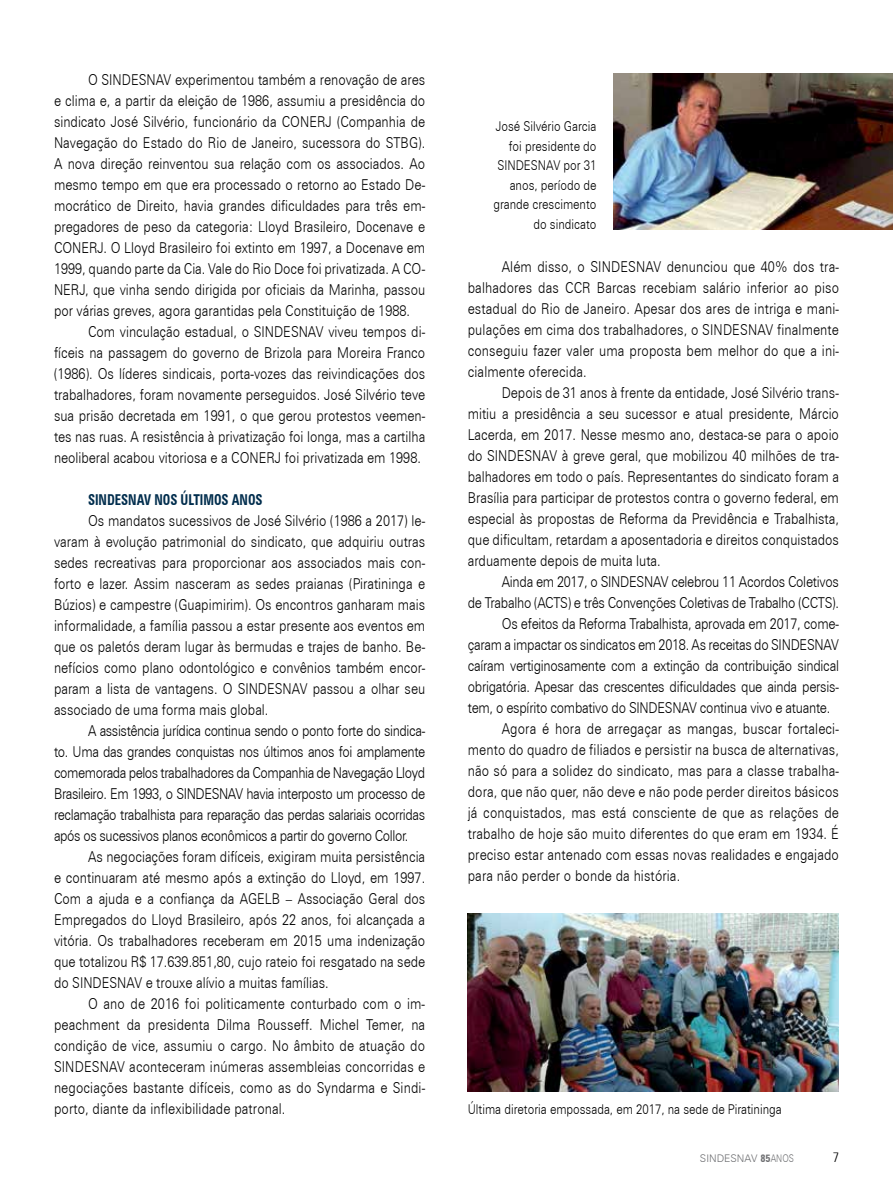
<style>
.page{position:relative;width:893px;height:1191px;background:#fff}
.page>*{position:absolute;margin:0;border:0;box-sizing:border-box;transform-origin:0 0}
.t1{font:300 15px/21px "Zurich BT";color:#000;text-align:justify;scale:.85 1}
.t2{font:300 15px "Zurich BT";letter-spacing:-.02em;color:#000;scale:.85 1}
.t3{font:700 condensed 15px "Zurich BT";color:#002d4d;scale:.85 1}
.t4{font:300 13.5px/19.5px "Zurich BT";color:#000;text-align:right;scale:.85 1}
.t5{font:300 condensed 13.5px "Zurich BT";color:#000}
.t6{font:300 10.5px "Zurich BT";color:#6d6e71}
.s1{font-weight:700;font-stretch:condensed}
</style>
<div class="page">
<img style="left:614px;top:74px;width:279px;height:156px">
<img style="left:468px;top:914px;width:371px;height:177px">
<p class="t1" style="left:54px;top:69px;width:438px;text-indent:34px">O SINDESNAV experimentou também a renovação de ares e clima e, a partir da eleição de 1986, assumiu a presidência do sindicato José Silvério, funcionário da CONERJ (Companhia de Navegação do Estado do Rio de Janeiro, sucessora do STBG).<br>A nova direção reinventou sua relação com os associados. Ao mesmo tempo em que era processado o retorno ao Estado De&shy;mocrático de Direito, havia grandes dificuldades para três em&shy;pregadores de peso da categoria: Lloyd Brasileiro, Docenave e CONERJ. O Lloyd Brasileiro foi extinto em 1997, a Docenave em 1999, quando parte da Cia. Vale do Rio Doce foi privatizada. A CO-NERJ, que vinha sendo dirigida por oficiais da Marinha, passou por várias greves, agora garantidas pela Constituição de 1988.</p>
<p class="t1" style="left:54px;top:321px;width:438px;text-indent:34px">Com vinculação estadual, o SINDESNAV viveu tempos di&shy;fíceis na passagem do governo de Brizola para Moreira Franco (1986). Os líderes sindicais, porta-vozes das reivindicações dos trabalhadores, foram novamente perseguidos. José Silvério teve sua prisão decretada em 1991, o que gerou protestos veemen&shy;tes nas ruas. A resistência à privatização foi longa, mas a cartilha neoliberal acabou vitoriosa e a CONERJ foi privatizada em 1998.</p>
<p class="t3" style="left:88px;top:491px;width:207px">SINDESNAV NOS ÚLTIMOS ANOS</p>
<p class="t1" style="left:54px;top:510px;width:438px;text-indent:34px">Os mandatos sucessivos de José Silvério (1986 a 2017) le&shy;varam à evolução patrimonial do sindicato, que adquiriu outras sedes recreativas para proporcionar aos associados mais con&shy;forto e lazer. Assim nasceram as sedes praianas (Piratininga e Búzios) e campestre (Guapimirim). Os encontros ganharam mais informalidade, a família passou a estar presente aos eventos em que os paletós deram lugar às bermudas e trajes de banho. Be&shy;nefícios como plano odontológico e convênios também encor&shy;param a lista de vantagens. O SINDESNAV passou a olhar seu associado de uma forma mais global.</p>
<p class="t1" style="left:54px;top:720px;width:438px;text-indent:34px">A assistência jurídica continua sendo o ponto forte do sindica&shy;to. Uma das grandes conquistas nos últimos anos foi amplamente comemorada pelos trabalhadores da Companhia de Navegação Lloyd Brasileiro. Em 1993, o SINDESNAV havia interposto um processo de reclamação trabalhista para reparação das perdas salariais ocorridas após os sucessivos planos econômicos a partir do governo Collor.</p>
<p class="t1" style="left:54px;top:846px;width:438px;text-indent:34px">As negociações foram difíceis, exigiram muita persistência e continuaram até mesmo após a extinção do Lloyd, em 1997.<br>Com a ajuda e a confiança da AGELB – Associação Geral dos Empregados do Lloyd Brasileiro, após 22 anos, foi alcançada a vitória. Os trabalhadores receberam em 2015 uma indenização que totalizou R$ 17.639.851,80, cujo rateio foi resgatado na sede do SINDESNAV e trouxe alívio a muitas famílias.</p>
<p class="t1" style="left:54px;top:993px;width:438px;text-indent:34px">O ano de 2016 foi politicamente conturbado com o im&shy;peachment da presidenta Dilma Rousseff. Michel Temer, na condição de vice, assumiu o cargo. No âmbito de atuação do SINDESNAV aconteceram inúmeras assembleias concorridas e negociações bastante difíceis, como as do Syndarma e Sindi&shy;porto, diante da inflexibilidade patronal.</p>
<p class="t4" style="left:493px;top:117px;width:123px">José Silvério Garcia foi presidente do<br>SINDESNAV por 31 anos, período de grande crescimento do sindicato</p>
<p class="t1" style="left:468px;top:255px;width:438px;text-indent:34px">Além disso, o SINDESNAV denunciou que 40% dos tra&shy;balhadores das CCR Barcas recebiam salário inferior ao piso estadual do Rio de Janeiro. Apesar dos ares de intriga e mani&shy;pulações em cima dos trabalhadores, o SINDESNAV finalmente conseguiu fazer valer uma proposta bem melhor do que a ini&shy;cialmente oferecida.</p>
<p class="t1" style="left:468px;top:381px;width:438px;text-indent:34px">Depois de 31 anos à frente da entidade, José Silvério trans&shy;mitiu a presidência a seu sucessor e atual presidente, Márcio Lacerda, em 2017. Nesse mesmo ano, destaca-se para o apoio do SINDESNAV à greve geral, que mobilizou 40 milhões de tra&shy;balhadores em todo o país. Representantes do sindicato foram a Brasília para participar de protestos contra o governo federal, em especial às propostas de Reforma da Previdência e Trabalhista, que dificultam, retardam a aposentadoria e direitos conquistados arduamente depois de muita luta.</p>
<p class="t2" style="left:502px;top:572px;width:398px">Ainda em 2017, o SINDESNAV celebrou 11 Acordos Coletivos</p>
<p class="t2" style="left:468px;top:593px;width:438px">de Trabalho (ACTS) e três Convenções Coletivas de Trabalho (CCTS).</p>
<p class="t2" style="left:502px;top:614px;width:398px">Os efeitos da Reforma Trabalhista, aprovada em 2017, come-</p>
<p class="t2" style="left:468px;top:635px;width:438px">çaram a impactar os sindicatos em 2018. As receitas do SINDESNAV</p>
<p class="t2" style="left:468px;top:656px;width:438px">caíram vertiginosamente com a extinção da contribuição sindical</p>
<p class="t2" style="left:468px;top:677px;width:438px">obrigatória. Apesar das crescentes dificuldades que ainda persis-</p>
<p class="t2" style="left:468px;top:698px;width:428px">tem, o espírito combativo do SINDESNAV continua vivo e atuante.</p>
<p class="t1" style="left:502px;top:717px;width:398px">Agora é hora de arregaçar as mangas, buscar fortaleci-</p>
<p class="t1" style="left:468px;top:738px;width:438px">mento do quadro de filiados e persistir na busca de alternativas,</p>
<p class="t1" style="left:468px;top:759px;width:438px">não só para a solidez do sindicato, mas para a classe trabalha-</p>
<p class="t1" style="left:468px;top:780px;width:438px">dora, que não quer, não deve e não pode perder direitos básicos</p>
<p class="t1" style="left:468px;top:801px;width:438px">já conquistados, mas está consciente de que as relações de</p>
<p class="t1" style="left:468px;top:822px;width:438px">trabalho de hoje são muito diferentes do que eram em 1934. É</p>
<p class="t1" style="left:468px;top:843px;width:438px">preciso estar antenado com essas novas realidades e engajado</p>
<p class="t1" style="left:468px;top:864px;width:251px">para não perder o bonde da história.</p>
<p class="t4" style="left:468px;top:1099px;width:371px">Última diretoria empossada, em 2017, na sede de Piratininga</p>
<p class="t6" style="left:700px;top:1152px;width:95px">SINDESNAV <span class="s1">85</span>ANOS</p>
<p class="t5" style="left:833px;top:1149px;width:8px">7</p>
</div>
